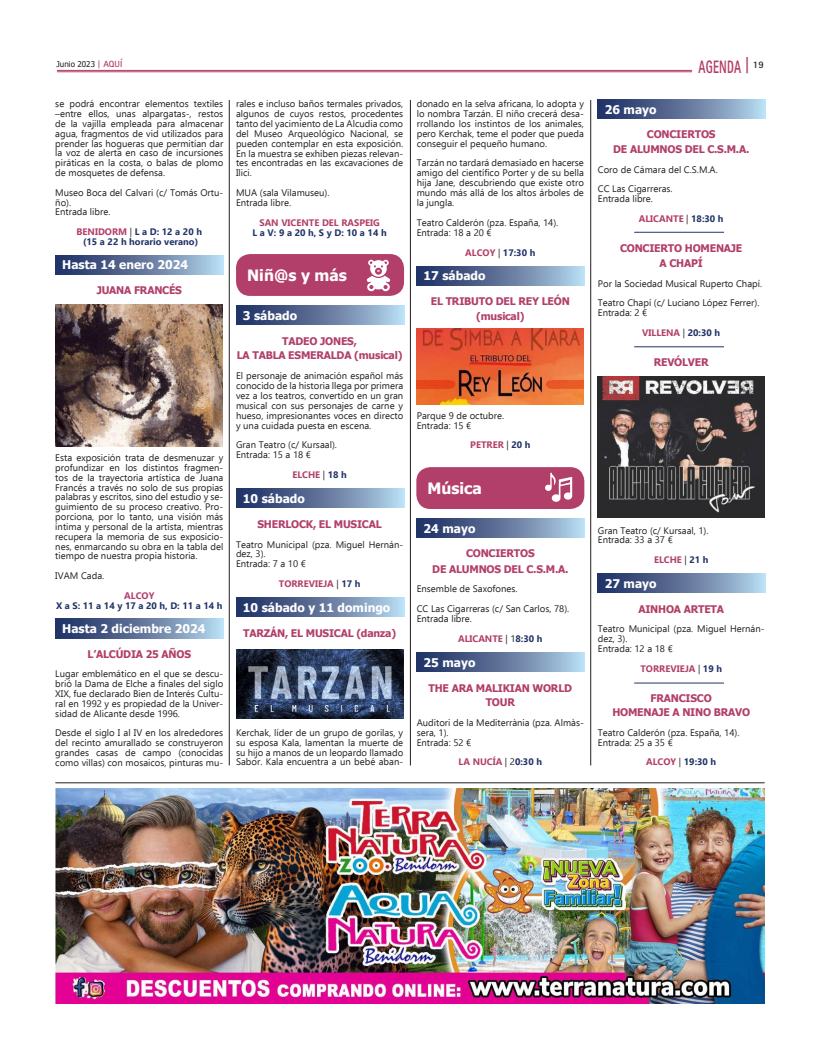
<style>
.page{position:relative;width:820px;height:1049px;background:#fff}
.page>*{position:absolute;margin:0;border:0;box-sizing:border-box;transform-origin:0 0}
.t1{font:800 18px "Rotis Sans Serif Std";letter-spacing:.02em;color:#b23f6a;scale:.64 1}
.t2{font:700 15.6px "Tahoma";color:#fff}
.t3{font:700 12px "Tahoma";color:#fff}
.t4{font:700 10.5px/14.5px "Tahoma";letter-spacing:-.02em;color:#b23f6a;text-align:center}
.t5{font:9.5px/9.9px "Ebrima";color:#231f20}
.t6{font:700 9.4px "Ebrima";color:#b23f6a}
.t7{font:700 9.4px/9.8px "Ebrima";color:#213468;text-align:center}
.t8{font:8px "Tahoma";color:#231f20}
.s1{font-family:"Rotis Serif Std";font-weight:700;font-size:9.2px;color:#b23f6a}
.s2{font-family:"Rotis Sans Serif Std";font-weight:700;font-size:9px;color:#b23f6a}
.s3{font-size:18.2px}
.s4{color:#b23f6a}
.s5{font-weight:400;font-size:9.5px;color:#231f20}
.s6{color:#213468}
</style>
<div class="page">
<hr style="left:57px;top:70px;width:634px;height:1px;background:#b23f6a">
<hr style="left:57px;top:72px;width:634px;height:1px;background:#b23f6a">
<svg style="left:55px;top:255px;width:168px;height:19px;background:#647aa0"></svg>
<svg style="left:55px;top:619px;width:168px;height:19px;background:#647aa0"></svg>
<div style="left:236px;top:254px;width:168px;height:42px;background:#b23f6a;border-radius:14px"></div>
<svg style="left:366px;top:259px;width:24px;height:33px"></svg>
<svg style="left:236px;top:306px;width:168px;height:19px;background:#647ba0"></svg>
<svg style="left:236px;top:489px;width:168px;height:19px;background:#647ba0"></svg>
<svg style="left:236px;top:598px;width:168px;height:19px;background:#647ba0"></svg>
<svg style="left:416px;top:266px;width:168px;height:19px;background:#647aa0"></svg>
<div style="left:416px;top:467px;width:168px;height:42px;background:#b23f6a;border-radius:14px"></div>
<svg style="left:545px;top:473px;width:27px;height:29px"></svg>
<svg style="left:416px;top:518px;width:168px;height:20px;background:#647aa0"></svg>
<svg style="left:416px;top:652px;width:168px;height:20px;background:#647aa0"></svg>
<svg style="left:597px;top:100px;width:168px;height:19px;background:#647aa0"></svg>
<svg style="left:597px;top:574px;width:168px;height:19px;background:#647aa0"></svg>
<hr style="left:55px;top:782px;width:709px;height:1px;background:#231f20">
<hr style="left:229px;top:100px;width:1px;height:665px;background:#231f20">
<hr style="left:410px;top:100px;width:1px;height:665px;background:#231f20">
<hr style="left:590px;top:100px;width:1px;height:665px;background:#231f20">
<img style="left:55px;top:788px;width:709px;height:215px">
<img style="left:55px;top:304px;width:167px;height:142px">
<img style="left:236px;top:649px;width:167px;height:70px">
<img style="left:416px;top:328px;width:167px;height:77px">
<img style="left:597px;top:376px;width:167px;height:142px">
<hr style="left:634px;top:232px;width:89px;height:1px;background:#213468">
<hr style="left:634px;top:346px;width:89px;height:1px;background:#213468">
<hr style="left:634px;top:682px;width:89px;height:1px;background:#213468">
<p class="t8" style="left:57px;top:58px;width:67px">Junio 2023 <span class="s1">|</span> <span class="s2">AQUÍ</span></p>
<h1 class="t1" style="left:698px;top:56px;width:103px">AGENDA <span class="s3">|</span> <sup>19</sup></h1>
<p class="t5" style="left:55px;top:99px;width:169px;text-align:justify">se podrá encontrar elementos textiles –entre ellos, unas alpargatas-, restos de la vajilla empleada para almacenar agua, fragmentos de vid utilizados para prender las hogueras que permitían dar la voz de alerta en caso de incursiones piráticas en la costa, o balas de plomo de mosquetes de defensa.</p>
<p class="t5" style="left:55px;top:187px;width:169px">Museo Boca del Calvari (c/ Tomás Ortu&shy;ño).<br>Entrada libre.</p>
<p class="t7" style="left:77px;top:226px;width:127px"><span class="s4">BENIDORM</span> <span class="s5">|</span> L a D: 12 a 20 h (15 a 22 h horario verano)</p>
<p class="t3" style="left:62px;top:256px;width:127px">Hasta 14 enero 2024</p>
<p class="t4" style="left:97px;top:283px;width:87px">JUANA FRANCÉS</p>
<p class="t5" style="left:416px;top:98px;width:169px;text-align:justify">donado en la selva africana, lo adopta y lo nombra Tarzán. El niño crecerá desa&shy;rrollando los instintos de los animales, pero Kerchak, teme el poder que pueda conseguir el pequeño humano.</p>
<p class="t5" style="left:416px;top:158px;width:169px;text-align:justify">Tarzán no tardará demasiado en hacerse amigo del científico Porter y de su bella hija Jane, descubriendo que existe otro mundo más allá de los altos árboles de la jungla.</p>
<p class="t5" style="left:416px;top:217px;width:143px">Teatro Calderón (pza. España, 14).<br>Entrada: 18 a 20 €</p>
<p class="t7" style="left:465px;top:247px;width:72px"><span class="s4">ALCOY</span> <span class="s5">|</span> 17:30 h</p>
<p class="t3" style="left:423px;top:267px;width:63px">17 sábado</p>
<p class="t4" style="left:430px;top:294px;width:140px">EL TRIBUTO DEL REY LEÓN (musical)</p>
<p class="t5" style="left:236px;top:98px;width:169px;text-align:justify">rales e incluso baños termales privados, algunos de cuyos restos, procedentes tanto del yacimiento de La Alcudia como del Museo Arqueológico Nacional, se pueden contemplar en esta exposición.<br>En la muestra se exhiben piezas relevan&shy;tes encontradas en las excavaciones de Ilici.</p>
<p class="t5" style="left:236px;top:187px;width:95px">MUA (sala Vilamuseu).<br>Entrada libre.</p>
<p class="t6" style="left:259px;top:215px;width:122px">SAN VICENTE DEL RASPEIG</p>
<p class="t7" style="left:252px;top:227px;width:136px">L a V: 9 a 20 h, S y D: 10 a 14 h</p>
<h2 class="t2" style="left:247px;top:264px;width:101px">Niñ@s y más</h2>
<p class="t3" style="left:243px;top:307px;width:56px">3 sábado</p>
<p class="t4" style="left:237px;top:334px;width:167px">TADEO JONES,<br>LA TABLA ESMERALDA (musical)</p>
<p class="t5" style="left:236px;top:370px;width:169px;text-align:justify">El personaje de animación español más conocido de la historia llega por primera vez a los teatros, convertido en un gran musical con sus personajes de carne y hueso, impresionantes voces en directo y una cuidada puesta en escena.</p>
<p class="t5" style="left:236px;top:440px;width:102px">Gran Teatro (c/ Kursaal).<br>Entrada: 15 a 18 €</p>
<p class="t6" style="left:292px;top:467px;width:56px">ELCHE <span class="s5">|</span> <span class="s6">18 h</span></p>
<p class="t3" style="left:243px;top:490px;width:63px">10 sábado</p>
<p class="t4" style="left:257px;top:517px;width:126px">SHERLOCK, EL MUSICAL</p>
<p class="t5" style="left:236px;top:539px;width:169px">Teatro Municipal (pza. Miguel Hernán&shy;dez, 3).<br>Entrada: 7 a 10 €</p>
<p class="t6" style="left:279px;top:576px;width:83px">TORREVIEJA <span class="s5">|</span> <span class="s6">17 h</span></p>
<p class="t3" style="left:243px;top:599px;width:149px">10 sábado y 11 domingo</p>
<p class="t4" style="left:243px;top:626px;width:154px">TARZÁN, EL MUSICAL (danza)</p>
<p class="t3" style="left:604px;top:101px;width:53px">26 mayo</p>
<p class="t4" style="left:613px;top:128px;width:137px">CONCIERTOS<br>DE ALUMNOS DEL C.S.M.A.</p>
<p class="t5" style="left:597px;top:159px;width:121px;line-height:19.8px">Coro de Cámara del C.S.M.A.<br>CC Las Cigarreras.</p>
<p class="t5" style="left:597px;top:194px;width:57px">Entrada libre.</p>
<p class="t6" style="left:638px;top:211px;width:86px">ALICANTE <span class="s5">|</span> <span class="s6">18:30 h</span></p>
<p class="t4" style="left:619px;top:241px;width:124px;line-height:15.1px">CONCIERTO HOMENAJE<br>A CHAPÍ</p>
<p class="t5" style="left:597px;top:273px;width:166px;line-height:19.8px">Por la Sociedad Musical Ruperto Chapí.<br>Teatro Chapí (c/ Luciano López Ferrer).</p>
<p class="t5" style="left:597px;top:308px;width:51px">Entrada: 2 €</p>
<p class="t6" style="left:642px;top:325px;width:79px">VILLENA <span class="s5">|</span> <span class="s6">20:30 h</span></p>
<p class="t4" style="left:653px;top:355px;width:56px">REVÓLVER</p>
<p class="t5" style="left:416px;top:410px;width:89px">Parque 9 de octubre.<br>Entrada: 15 €</p>
<p class="t6" style="left:470px;top:438px;width:62px">PETRER <span class="s5">|</span> <span class="s6">20 h</span></p>
<h2 class="t2" style="left:427px;top:477px;width:56px">Música</h2>
<p class="t3" style="left:423px;top:520px;width:53px">24 mayo</p>
<p class="t4" style="left:432px;top:546px;width:137px;line-height:15.1px">CONCIERTOS<br>DE ALUMNOS DEL C.S.M.A.</p>
<p class="t5" style="left:416px;top:579px;width:154px;line-height:19.8px">Ensemble de Saxofones.<br>CC Las Cigarreras (c/ San Carlos, 78).</p>
<p class="t5" style="left:416px;top:613px;width:57px">Entrada libre.</p>
<p class="t6" style="left:458px;top:631px;width:86px">ALICANTE <span class="s5">| 1</span><span class="s6">8:30 h</span></p>
<p class="t3" style="left:423px;top:654px;width:53px">25 mayo</p>
<p class="t4" style="left:428px;top:681px;width:145px">THE ARA MALIKIAN WORLD<br>TOUR</p>
<p class="t5" style="left:416px;top:717px;width:169px">Auditori de la Mediterrània (pza. Almàs&shy;sera, 1).<br>Entrada: 52 €</p>
<p class="t6" style="left:458px;top:755px;width:85px">LA NUCÍA <span class="s5">| 2</span><span class="s6">0:30 h</span></p>
<p class="t5" style="left:55px;top:452px;width:169px;text-align:justify">Esta exposición trata de desmenuzar y profundizar en los distintos fragmen&shy;tos de la trayectoria artística de Juana Francés a través no solo de sus propias palabras y escritos, sino del estudio y se&shy;guimiento de su proceso creativo. Pro&shy;porciona, por lo tanto, una visión más íntima y personal de la artista, mientras recupera la memoria de sus exposicio&shy;nes, enmarcando su obra en la tabla del tiempo de nuestra propia historia.</p>
<p class="t5" style="left:55px;top:570px;width:50px">IVAM Cada.</p>
<p class="t6" style="left:124px;top:588px;width:32px">ALCOY</p>
<p class="t7" style="left:56px;top:600px;width:168px">X a S: 11 a 14 y 17 a 20 h, D: 11 a 14 h</p>
<p class="t3" style="left:62px;top:620px;width:145px">Hasta 2 diciembre 2024</p>
<p class="t4" style="left:88px;top:647px;width:105px">L’ALCÚDIA 25 AÑOS</p>
<p class="t5" style="left:55px;top:669px;width:169px;text-align:justify">Lugar emblemático en el que se descu&shy;brió la Dama de Elche a finales del siglo XIX, fue declarado Bien de Interés Cultu&shy;ral en 1992 y es propiedad de la Univer&shy;sidad de Alicante desde 1996.</p>
<p class="t5" style="left:55px;top:728px;width:169px;text-align:justify">Desde el siglo I al IV en los alrededores del recinto amurallado se construyeron grandes casas de campo (conocidas como villas) con mosaicos, pinturas mu-</p>
<p class="t5" style="left:597px;top:525px;width:112px">Gran Teatro (c/ Kursaal, 1).<br>Entrada: 33 a 37 €</p>
<p class="t6" style="left:653px;top:552px;width:56px">ELCHE <span class="s5">|</span> <span class="s6">21 h</span></p>
<p class="t3" style="left:604px;top:575px;width:53px">27 mayo</p>
<p class="t4" style="left:638px;top:602px;width:87px">AINHOA ARTETA</p>
<p class="t5" style="left:597px;top:624px;width:168px">Teatro Municipal (pza. Miguel Hernán&shy;dez, 3).<br>Entrada: 12 a 18 €</p>
<p class="t6" style="left:640px;top:661px;width:83px">TORREVIEJA <span class="s5">|</span> <span class="s6">19 h</span></p>
<p class="t4" style="left:612px;top:691px;width:139px">FRANCISCO<br>HOMENAJE A NINO BRAVO</p>
<p class="t5" style="left:597px;top:727px;width:143px">Teatro Calderón (pza. España, 14).<br>Entrada: 25 a 35 €</p>
<p class="t7" style="left:646px;top:757px;width:72px"><span class="s4">ALCOY</span> <span class="s5">|</span> 19:30 h</p>
<p class="t5" style="left:236px;top:727px;width:169px;text-align:justify">Kerchak, líder de un grupo de gorilas, y su esposa Kala, lamentan la muerte de su hijo a manos de un leopardo llamado Sabor. Kala encuentra a un bebé aban-</p>
</div>
